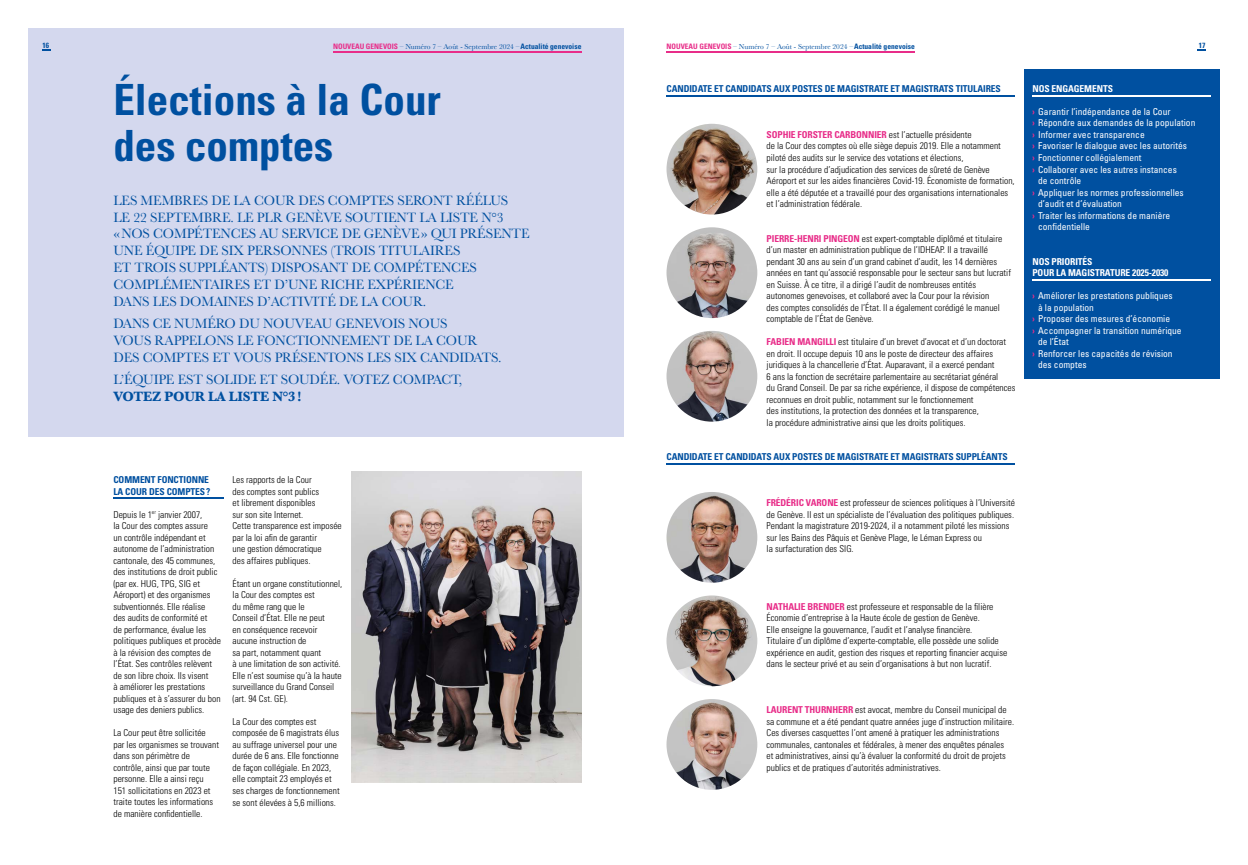
<style>
.page{position:relative;width:1248px;height:865px;background:#fff}
.page>*{position:absolute;margin:0;border:0;box-sizing:border-box;transform-origin:0 0}
.t1{font:700 condensed 43px/46px "Univers LT Std";color:#0050a0}
.t2{font:14px/16.8px "Baskerville";letter-spacing:-.01em;color:#0050a0}
.t3{font:700 14px "Baskerville";letter-spacing:-.01em;color:#0050a0}
.t4{font:300 condensed 9.5px/11.5px "Univers LT Std";color:#000}
.t5{font:condensed 9.5px "Univers LT Std";color:#fff}
.t6{font:700 condensed 9.5px/11.5px "Univers LT Std";letter-spacing:-.01em;color:#0050a0}
.t7{font:700 condensed 9.5px/11.5px "Univers LT Std";letter-spacing:-.01em;color:#fff}
.t8{font:7.5px "Baskerville";color:#0050a0}
.t9{font:700 condensed 7.5px "Univers LT Std";color:#0050a0}
.s1{font-family:"Univers LT Std";font-weight:700;font-stretch:condensed;color:#e82d89}
.s2{font-family:"Univers LT Std";font-weight:700;font-stretch:condensed}
.s3{font-weight:700;color:#e82d89}
</style>
<div class="page">
<div style="left:28px;top:28px;width:596px;height:409px;background:#d4d8ee"></div>
<hr style="left:113px;top:497px;width:111px;height:2px;background:#0050a0">
<div style="left:1023px;top:69px;width:196px;height:310px;background:#0050a0"></div>
<hr style="left:1032px;top:95px;width:178px;height:1px;background:#fff">
<hr style="left:1032px;top:279px;width:178px;height:1px;background:#fff">
<hr style="left:666px;top:95px;width:349px;height:1px;background:#0050a0">
<img style="left:666px;top:124px;width:91px;height:90px;border-radius:45px">
<img style="left:666px;top:227px;width:91px;height:91px;border-radius:45px">
<img style="left:666px;top:331px;width:91px;height:90px;border-radius:45px">
<hr style="left:666px;top:463px;width:349px;height:1px;background:#0050a0">
<img style="left:666px;top:492px;width:91px;height:90px;border-radius:45px">
<img style="left:666px;top:595px;width:91px;height:91px;border-radius:45px">
<img style="left:666px;top:699px;width:91px;height:90px;border-radius:45px">
<img style="left:351px;top:471px;width:230px;height:311px">
<hr style="left:666px;top:51px;width:248px;height:1px;background:#e82d89">
<hr style="left:333px;top:51px;width:248px;height:1px;background:#e82d89">
<p class="t9" style="left:43px;top:41px;width:8px">16</p>
<p class="t8" style="left:333px;top:42px;width:250px"><span class="s1">NOUVEAU GENEVOIS</span> – Numéro 7 – Août - Septembre 2024 –<span class="s2">Actualité genevoise</span></p>
<p class="t8" style="left:666px;top:42px;width:250px"><span class="s1">NOUVEAU GENEVOIS</span> – Numéro 7 – Août - Septembre 2024 –<span class="s2">Actualité genevoise</span></p>
<p class="t9" style="left:1198px;top:41px;width:8px">17</p>
<h1 class="t1" style="left:113px;top:76px;width:329px">Élections à la Cour des comptes</h1>
<p class="t7" style="left:1032px;top:83px;width:82px">NOS ENGAGEMENTS</p>
<p class="t6" style="left:666px;top:83px;width:336px">CANDIDATE ET CANDIDATS AUX POSTES DE MAGISTRATE ET MAGISTRATS TITULAIRES</p>
<p class="t4" style="left:766px;top:129px;width:249px"><span class="s3">SOPHIE FORSTER CARBONNIER</span> est l’actuelle présidente<br>de la Cour des comptes où elle siège depuis 2019. Elle a notamment piloté des audits sur le service des votations et élections,<br>sur la procédure d’adjudication des services de sûreté de Genève Aéroport et sur les aides financières Covid-19. Économiste de formation, elle a été députée et a travaillé pour des organisations internationales et l’administration fédérale.</p>
<p class="t4" style="left:766px;top:232px;width:246px"><span class="s3">PIERRE-HENRI PINGEON</span> est expert-comptable diplômé et titulaire d’un master en administration publique de l’IDHEAP. Il a travaillé pendant 30 ans au sein d’un grand cabinet d’audit, les 14 dernières années en tant qu’associé responsable pour le secteur sans but lucratif en Suisse. À ce titre, il a dirigé l’audit de nombreuses entités autonomes genevoises, et collaboré avec la Cour pour la révision<br>des comptes consolidés de l’État. Il a également corédigé le manuel comptable de l’État de Genève.</p>
<p class="t4" style="left:766px;top:336px;width:250px"><span class="s3">FABIEN MANGILLI</span> est titulaire d’un brevet d’avocat et d’un doctorat en droit. Il occupe depuis 10 ans le poste de directeur des affaires juridiques à la chancellerie d’État. Auparavant, il a exercé pendant<br>6 ans la fonction de secrétaire parlementaire au secrétariat général<br>du Grand Conseil. De par sa riche expérience, il dispose de compétences reconnues en droit public, notamment sur le fonctionnement<br>des institutions, la protection des données et la transparence,<br>la procédure administrative ainsi que les droits politiques.</p>
<p class="t6" style="left:666px;top:451px;width:342px">CANDIDATE ET CANDIDATS AUX POSTES DE MAGISTRATE ET MAGISTRATS SUPPLÉANTS</p>
<p class="t4" style="left:766px;top:497px;width:250px"><span class="s3">FRÉDÉRIC VARONE</span> est professeur de sciences politiques à l’Université de Genève. Il est un spécialiste de l’évaluation des politiques publiques.<br>Pendant la magistrature 2019-2024, il a notamment piloté les missions sur les Bains des Pâquis et Genève Plage, le Léman Express ou<br>la surfacturation des SIG.</p>
<p class="t5" style="left:1032px;top:106px;width:140px"><span class="s3">›</span> Garantir l’indépendance de la Cour</p>
<p class="t5" style="left:1032px;top:117px;width:164px"><span class="s3">›</span> Répondre aux demandes de la population</p>
<p class="t5" style="left:1032px;top:129px;width:114px"><span class="s3">›</span> Informer avec transparence</p>
<p class="t5" style="left:1032px;top:140px;width:156px"><span class="s3">›</span> Favoriser le dialogue avec les autorités</p>
<p class="t5" style="left:1032px;top:152px;width:111px"><span class="s3">›</span> Fonctionner collégialement</p>
<p class="t5" style="left:1032px;top:163px;width:146px"><span class="s3">›</span> Collaborer avec les autres instances</p>
<p class="t5" style="left:1037px;top:175px;width:45px">de contrôle</p>
<p class="t5" style="left:1032px;top:186px;width:153px"><span class="s3">›</span> Appliquer les normes professionnelles</p>
<p class="t5" style="left:1037px;top:198px;width:85px">d’audit et d’évaluation</p>
<p class="t5" style="left:1032px;top:209px;width:139px"><span class="s3">›</span> Traiter les informations de manière</p>
<p class="t5" style="left:1037px;top:221px;width:53px">confidentielle</p>
<p class="t7" style="left:1032px;top:255px;width:137px">NOS PRIORITÉS<br>POUR LA MAGISTRATURE 2025-2030</p>
<p class="t5" style="left:1032px;top:290px;width:142px"><span class="s3">›</span> Améliorer les prestations publiques</p>
<p class="t5" style="left:1037px;top:301px;width:57px">à la population</p>
<p class="t5" style="left:1032px;top:313px;width:139px"><span class="s3">›</span> Proposer des mesures d’économie</p>
<p class="t5" style="left:1032px;top:324px;width:151px"><span class="s3">›</span> Accompagner la transition numérique</p>
<p class="t5" style="left:1037px;top:336px;width:32px">de l’État</p>
<p class="t5" style="left:1032px;top:347px;width:142px"><span class="s3">›</span> Renforcer les capacités de révision</p>
<p class="t5" style="left:1037px;top:359px;width:50px">des comptes</p>
<p class="t2" style="left:113px;top:192px;width:417px">LES MEMBRES DE LA COUR DES COMPTES SERONT RÉÉLUS<br>LE 22 SEPTEMBRE. LE PLR GENÈVE SOUTIENT LA LISTE N°3<br>« NOS COMPÉTENCES AU SERVICE DE GENÈVE » QUI PRÉSENTE UNE ÉQUIPE DE SIX PERSONNES (TROIS TITULAIRES<br>ET TROIS SUPPLÉANTS) DISPOSANT DE COMPÉTENCES COMPLÉMENTAIRES ET D’UNE RICHE EXPÉRIENCE<br>DANS LES DOMAINES D’ACTIVITÉ DE LA COUR.</p>
<h2 class="t2" style="left:113px;top:315px;width:389px">DANS CE NUMÉRO DU NOUVEAU GENEVOIS NOUS<br>VOUS RAPPELONS LE FONCTIONNEMENT DE LA COUR<br>DES COMPTES ET VOUS PRÉSENTONS LES SIX CANDIDATS.</h2>
<h2 class="t2" style="left:113px;top:371px;width:350px">L’ÉQUIPE EST SOLIDE ET SOUDÉE. VOTEZ COMPACT,</h2>
<h2 class="t3" style="left:113px;top:387px;width:190px">VOTEZ POUR LA LISTE N°3 !</h2>
<p class="t6" style="left:113px;top:474px;width:98px">COMMENT FONCTIONNE<br>LA COUR DES COMPTES ?</p>
<p class="t4" style="left:113px;top:508px;width:109px">Depuis le 1<sup>er</sup> janvier 2007,<br>la Cour des comptes assure<br>un contrôle indépendant et autonome de l’administration cantonale, des 45 communes, des institutions de droit public (par ex. HUG, TPG, SIG et<br>Aéroport) et des organismes subventionnés. Elle réalise<br>des audits de conformité et<br>de performance, évalue les politiques publiques et procède à la révision des comptes de l’État. Ses contrôles relèvent de son libre choix. Ils visent<br>à améliorer les prestations publiques et à s’assurer du bon usage des deniers publics.</p>
<p class="t4" style="left:113px;top:727px;width:107px">La Cour peut être sollicitée par les organismes se trouvant dans son périmètre de contrôle, ainsi que par toute personne. Elle a ainsi reçu<br>151 sollicitations en 2023 et traite toutes les informations de manière confidentielle.</p>
<p class="t4" style="left:232px;top:474px;width:111px">Les rapports de la Cour<br>des comptes sont publics<br>et librement disponibles<br>sur son site Internet.<br>Cette transparence est imposée par la loi afin de garantir<br>une gestion démocratique<br>des affaires publiques.</p>
<p class="t4" style="left:232px;top:577px;width:111px">Étant un organe constitutionnel, la Cour des comptes est<br>du même rang que le<br>Conseil d’État. Elle ne peut<br>en conséquence recevoir aucune instruction de<br>sa part, notamment quant<br>à une limitation de son activité.<br>Elle n’est soumise qu’à la haute surveillance du Grand Conseil (art. 94 Cst. GE).</p>
<p class="t4" style="left:232px;top:715px;width:109px">La Cour des comptes est composée de 6 magistrats élus au suffrage universel pour une durée de 6 ans. Elle fonctionne de façon collégiale. En 2023, elle comptait 23 employés et ses charges de fonctionnement se sont élevées à 5,6 millions.</p>
<p class="t4" style="left:766px;top:600px;width:242px"><span class="s3">NATHALIE BRENDER</span> est professeure et responsable de la filière Économie d’entreprise à la Haute école de gestion de Genève.<br>Elle enseigne la gouvernance, l’audit et l’analyse financière.<br>Titulaire d’un diplôme d’experte-comptable, elle possède une solide expérience en audit, gestion des risques et reporting financier acquise dans le secteur privé et au sein d’organisations à but non lucratif.</p>
<p class="t4" style="left:766px;top:704px;width:249px"><span class="s3">LAURENT THURNHERR</span> est avocat, membre du Conseil municipal de sa commune et a été pendant quatre années juge d’instruction militaire.<br>Ces diverses casquettes l’ont amené à pratiquer les administrations communales, cantonales et fédérales, à mener des enquêtes pénales<br>et administratives, ainsi qu’à évaluer la conformité du droit de projets publics et de pratiques d’autorités administratives.</p>
</div>
